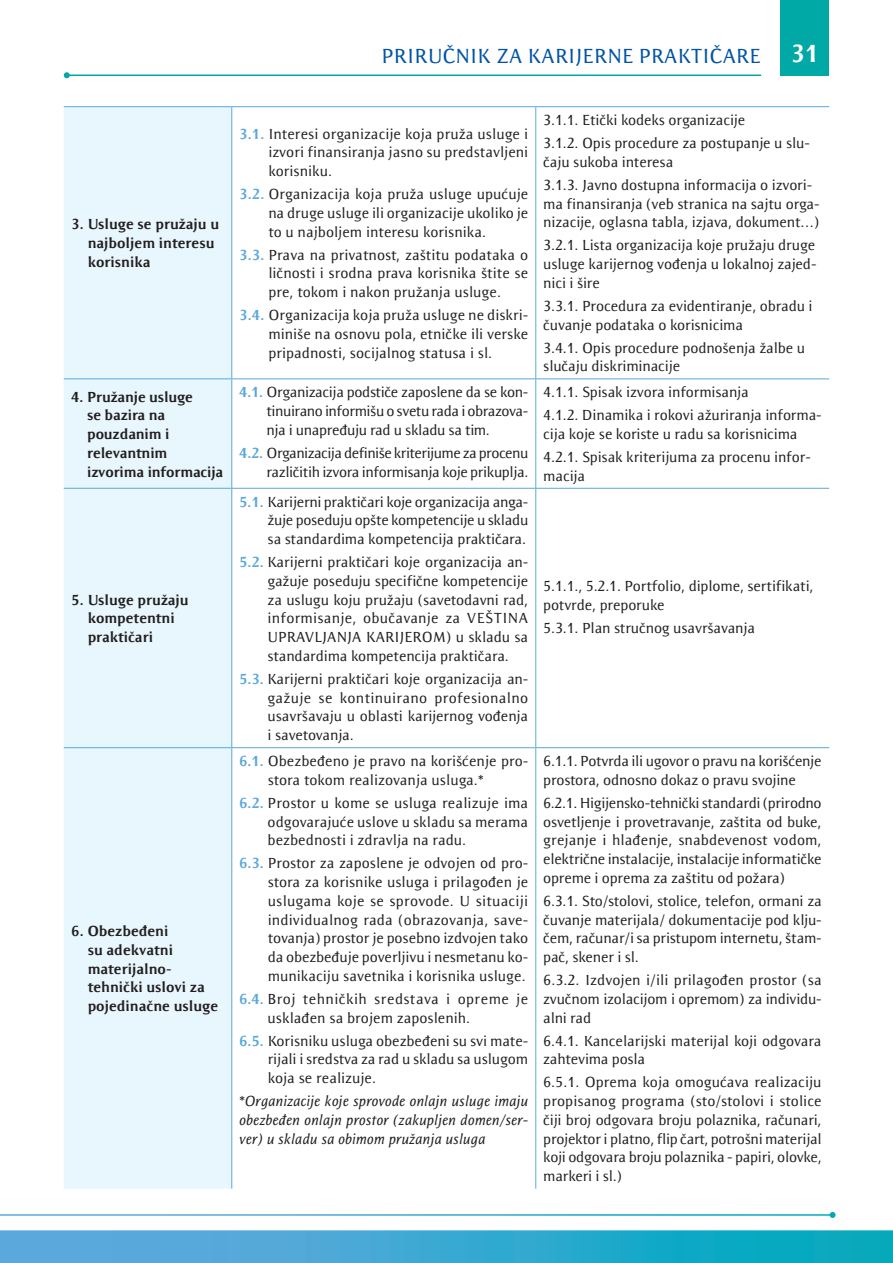
<style>
.page{position:relative;width:893px;height:1263px;background:#fff}
.page>*{position:absolute;margin:0;border:0;box-sizing:border-box;transform-origin:0 0}
.t1{font:21px "Resavska BG Sans";color:#0154a6}
.t2{font:15px/18.8px "Resavska BG Sans";letter-spacing:-.01em;color:#231f20;text-align:justify}
.t3{font:700 15px/18.8px "Resavska BG Sans";color:#231f20}
.t4{font:italic 15px/18.8px "Resavska BG Sans";color:#231f20;text-align:justify}
.t5{font:15px/18.8px "Resavska BG Sans";letter-spacing:-.035em;color:#231f20;text-align:right}
.t6{font:15px/18.8px "Resavska BG Sans";letter-spacing:.01em;color:#231f20}
.s1{font-weight:700;font-size:25.5px;color:#fff}
.s2{font-weight:700;color:#5ba8dc}
.s3{font-style:normal}
</style>
<div class="page">
<div style="left:781px;top:0;width:48px;height:75px;background:#00a9a5"></div>
<hr style="left:67px;top:75px;width:694px;height:1px;background:#00a9a5">
<svg style="left:64px;top:72px;width:6px;height:6px"></svg>
<svg style="left:0;top:1230px;width:893px;height:33px;background:#37a9d0"></svg>
<svg style="left:830px;top:1212px;width:6px;height:6px"></svg>
<div style="left:64px;top:107px;width:167px;height:1082px;background:#e8f6fd"></div>
<hr style="left:64px;top:106px;width:168px;height:1px;background:#5ba8dc">
<hr style="left:232px;top:106px;width:304px;height:1px;background:#5ba8dc">
<hr style="left:231px;top:107px;width:1px;height:271px;background:#5ba8dc">
<hr style="left:536px;top:106px;width:293px;height:1px;background:#5ba8dc">
<hr style="left:535px;top:107px;width:1px;height:271px;background:#5ba8dc">
<hr style="left:64px;top:378px;width:168px;height:1px;background:#5ba8dc">
<hr style="left:232px;top:378px;width:304px;height:1px;background:#5ba8dc">
<hr style="left:231px;top:379px;width:1px;height:109px;background:#5ba8dc">
<hr style="left:536px;top:378px;width:293px;height:1px;background:#5ba8dc">
<hr style="left:535px;top:379px;width:1px;height:109px;background:#5ba8dc">
<hr style="left:64px;top:488px;width:168px;height:1px;background:#5ba8dc">
<hr style="left:231px;top:489px;width:1px;height:258px;background:#5ba8dc">
<hr style="left:535px;top:489px;width:1px;height:258px;background:#5ba8dc">
<hr style="left:64px;top:747px;width:168px;height:1px;background:#5ba8dc">
<hr style="left:231px;top:748px;width:1px;height:441px;background:#5ba8dc">
<hr style="left:535px;top:748px;width:1px;height:441px;background:#5ba8dc">
<hr style="left:232px;top:488px;width:304px;height:1px;background:#5ba8dc">
<hr style="left:536px;top:488px;width:293px;height:1px;background:#5ba8dc">
<hr style="left:232px;top:747px;width:304px;height:1px;background:#5ba8dc">
<hr style="left:536px;top:747px;width:293px;height:1px;background:#5ba8dc">
<p class="t3" style="left:88px;top:215px;width:133px;text-indent:-16px">3. Usluge se pružaju u najboljem interesu korisnika</p>
<h1 class="t1" style="left:382px;top:44px;width:439px">PRIRUČNIK ZA KARIJERNE PRAKTIČARE <span class="s1">31</span></h1>
<p class="t2" style="left:268px;top:124px;width:261px;text-indent:-29px"><span class="s2">3.1.</span> Interesi organizacije koja pruža usluge i izvori finansiranja jasno su predstavljeni korisniku.</p>
<p class="t2" style="left:268px;top:185px;width:262px;text-indent:-29px"><span class="s2">3.2.</span> Organizacija koja pruža usluge upućuje na druge usluge ili organizacije ukoliko je to u najboljem interesu korisnika.</p>
<p class="t2" style="left:268px;top:245px;width:261px;text-indent:-29px"><span class="s2">3.3.</span> Prava na privatnost, zaštitu podataka o ličnosti i srodna prava korisnika štite se pre, tokom i nakon pružanja usluge.</p>
<p class="t2" style="left:268px;top:306px;width:261px;text-indent:-29px"><span class="s2">3.4.</span> Organizacija koja pruža usluge ne diskri&shy;miniše na osnovu pola, etničke ili verske pripadnosti, socijalnog statusa i sl.</p>
<p class="t2" style="left:543px;top:109px;width:268px;line-height:23px">3.1.1. Etički kodeks organizacije<br>3.1.2. Opis procedure za postupanje u slu-</p>
<p class="t2" style="left:543px;top:150px;width:270px;line-height:23px">čaju sukoba interesa<br>3.1.3. Javno dostupna informacija o izvori-</p>
<p class="t2" style="left:543px;top:194px;width:278px">ma finansiranja (veb stranica na sajtu orga&shy;nizacije, oglasna tabla, izjava, dokument…)</p>
<p class="t2" style="left:543px;top:236px;width:275px">3.2.1. Lista organizacija koje pružaju druge usluge karijernog vođenja u lokalnoj zajed&shy;nici i šire</p>
<p class="t2" style="left:543px;top:296px;width:271px">3.3.1. Procedura za evidentiranje, obradu i čuvanje podataka o korisnicima</p>
<p class="t2" style="left:543px;top:338px;width:263px">3.4.1. Opis procedure podnošenja žalbe u slučaju diskriminacije</p>
<p class="t3" style="left:87px;top:387px;width:138px;text-indent:-16px">4. Pružanje usluge<br>se bazira na pouzdanim i relevantnim izvorima informacija</p>
<p class="t2" style="left:266px;top:383px;width:263px;text-indent:-27px"><span class="s2">4.1.</span> Organizacija podstiče zaposlene da se kon&shy;tinuirano informišu o svetu rada i obrazova&shy;nja i unapređuju rad u skladu sa tim.</p>
<p class="t5" style="left:239px;top:443px;width:291px"><span class="s2">4.2.</span> Organizacija definiše kriterijume za procenu različitih izvora informisanja koje prikuplja.</p>
<p class="t3" style="left:88px;top:590px;width:103px;text-indent:-16px">5. Usluge pružaju kompetentni praktičari</p>
<p class="t3" style="left:88px;top:922px;width:132px;text-indent:-16px">6. Obezbeđeni<br>su adekvatni materijalno&shy;tehnički uslovi za pojedinačne usluge</p>
<p class="t2" style="left:268px;top:492px;width:262px;text-indent:-28px"><span class="s2">5.1.</span> Karijerni praktičari koje organizacija anga&shy;žuje poseduju opšte kompetencije u skladu sa standardima kompetencija praktičara.</p>
<p class="t2" style="left:268px;top:553px;width:262px;text-indent:-28px"><span class="s2">5.2.</span> Karijerni praktičari koje organizacija an&shy;gažuje poseduju specifične kompetencije za uslugu koju pružaju (savetodavni rad, informisanje, obučavanje za VEŠTINA UPRAVLJANJA KARIJEROM) u skladu sa standardima kompetencija praktičara.</p>
<p class="t2" style="left:268px;top:669px;width:262px;text-indent:-28px"><span class="s2">5.3.</span> Karijerni praktičari koje organizacija an&shy;gažuje se kontinuirano profesionalno usavršavaju u oblasti karijernog vođenja i savetovanja.</p>
<p class="t2" style="left:268px;top:752px;width:262px;text-indent:-28px"><span class="s2">6.1.</span> Obezbeđeno je pravo na korišćenje pro&shy;stora tokom realizovanja usluga.*</p>
<p class="t2" style="left:268px;top:793px;width:262px;text-indent:-28px"><span class="s2">6.2.</span> Prostor u kome se usluga realizuje ima odgovarajuće uslove u skladu sa merama bezbednosti i zdravlja na radu.</p>
<p class="t2" style="left:268px;top:854px;width:262px;text-indent:-28px"><span class="s2">6.3.</span> Prostor za zaposlene je odvojen od pro&shy;stora za korisnike usluga i prilagođen je uslugama koje se sprovode. U situaciji individualnog rada (obrazovanja, save&shy;tovanja) prostor je posebno izdvojen tako da obezbeđuje poverljivu i nesmetanu ko&shy;munikaciju savetnika i korisnika usluge.</p>
<p class="t6" style="left:268px;top:989px;width:262px;text-indent:-28px"><span class="s2">6.4.</span> Broj tehničkih sredstava i opreme je usklađen sa brojem zaposlenih.</p>
<p class="t2" style="left:268px;top:1031px;width:262px;text-indent:-28px"><span class="s2">6.5.</span> Korisniku usluga obezbeđeni su svi mate&shy;rijali i sredstva za rad u skladu sa uslugom koja se realizuje.</p>
<p class="t4" style="left:239px;top:1092px;width:290px"><span class="s3">*</span>Organizacije koje sprovode onlajn usluge imaju obezbeđen onlajn prostor (zakupljen domen/ser&shy;ver) u skladu sa obimom pružanja usluga</p>
<p class="t2" style="left:543px;top:381px;width:280px;line-height:23px">4.1.1. Spisak izvora informisanja<br>4.1.2. Dinamika i rokovi ažuriranja informa-</p>
<p class="t2" style="left:543px;top:423px;width:269px;line-height:23px">cija koje se koriste u radu sa korisnicima<br>4.2.1. Spisak kriterijuma za procenu infor-</p>
<p class="t2" style="left:543px;top:466px;width:43px">macija</p>
<p class="t2" style="left:543px;top:577px;width:272px">5.1.1., 5.2.1. Portfolio, diplome, sertifikati, potvrde, preporuke</p>
<p class="t2" style="left:543px;top:618px;width:213px">5.3.1. Plan stručnog usavršavanja</p>
<p class="t2" style="left:543px;top:752px;width:280px">6.1.1. Potvrda ili ugovor o pravu na korišćenje prostora, odnosno dokaz o pravu svojine</p>
<p class="t2" style="left:543px;top:793px;width:280px">6.2.1. Higijensko-tehnički standardi (prirodno osvetljenje i provetravanje, zaštita od buke, grejanje i hlađenje, snabdevenost vodom, električne instalacije, instalacije informatičke opreme i oprema za zaštitu od požara)</p>
<p class="t2" style="left:543px;top:891px;width:280px">6.3.1. Sto/stolovi, stolice, telefon, ormani za čuvanje materijala/ dokumentacije pod klju&shy;čem, računar/i sa pristupom internetu, štam&shy;pač, skener i sl.</p>
<p class="t2" style="left:543px;top:971px;width:280px">6.3.2. Izdvojen i/ili prilagođen prostor (sa zvučnom izolacijom i opremom) za individu&shy;alni rad</p>
<p class="t2" style="left:543px;top:1031px;width:280px">6.4.1. Kancelarijski materijal koji odgovara zahtevima posla</p>
<p class="t2" style="left:543px;top:1073px;width:280px">6.5.1. Oprema koja omogućava realizaciju propisanog programa (sto/stolovi i stolice čiji broj odgovara broju polaznika, računari, projektor i platno, flip čart, potrošni materijal koji odgovara broju polaznika - papiri, olovke, markeri i sl.)</p>
</div>
